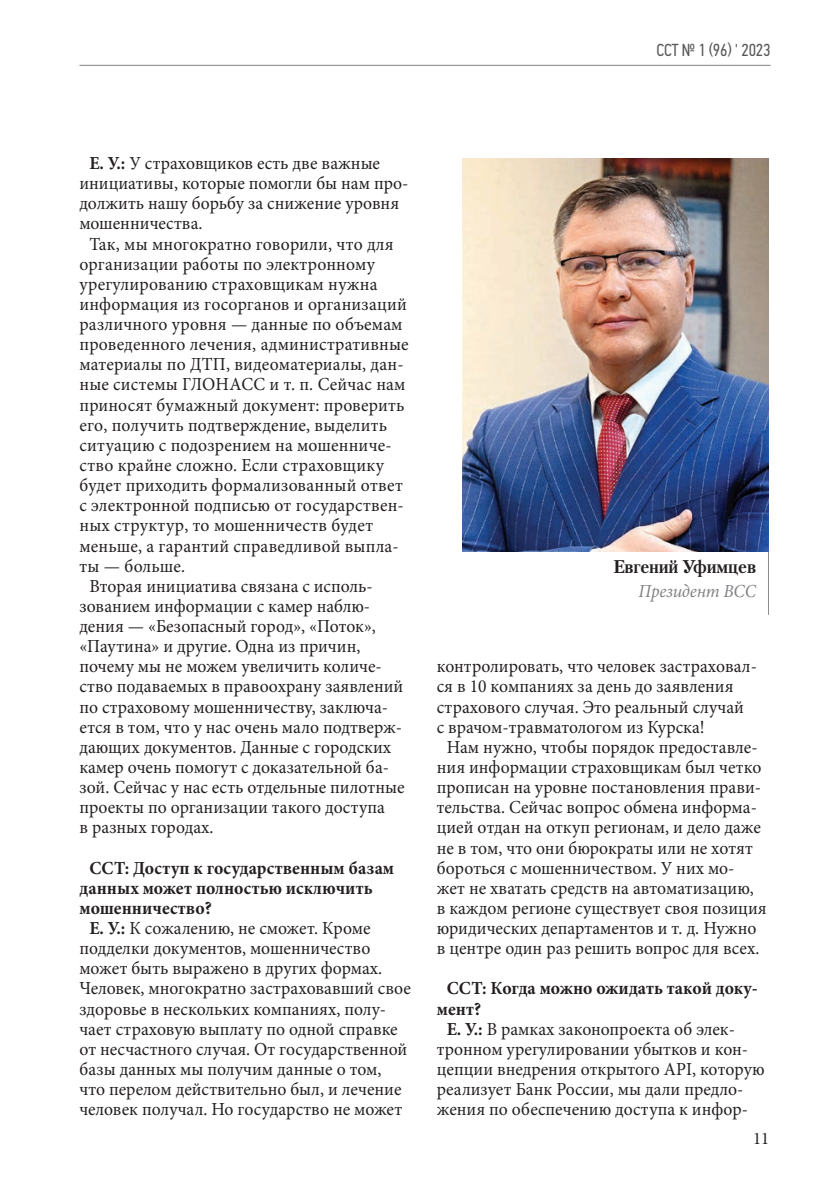
<style>
.page{position:relative;width:819px;height:1191px;background:#fff}
.page>*{position:absolute;margin:0;border:0;box-sizing:border-box;transform-origin:0 0}
.Осн_текст{font:18.38px/20.1px "Minion Pro";letter-spacing:.005em;color:#231f20;scale:.96 1}
.Ответ{font:18.38px/20.1px "Minion Pro";color:#231f20;scale:.96 1}
.Вопрос_интервью{font:700 18.38px/20.1px "Minion Pro";color:#231f20;scale:.96 1}
.t1{font:700 18.38px "Petersburg C";letter-spacing:-.01em;color:#231f20;scale:.96 1}
.t2{font:italic 18.38px "Minion Pro";letter-spacing:-.01em;color:#808285;scale:.96 1}
.t3{font:17.5px "PF Din Text Cond Pro";letter-spacing:-.01em;color:#57585a;scale:.96 1}
.t4{font:17.5px "Minion Pro";color:#231f20;scale:.96 1}
.s1{font-weight:700}
</style>
<div class="page">
<hr style="left:79px;top:65px;width:691px;height:1px;background:#808285">
<hr style="left:768px;top:551px;width:1px;height:64px;background:#8a8c8f">
<img style="left:462px;top:159px;width:306px;height:392px">
<p class="t3" style="left:656px;top:40px;width:120px">CСТ № 1 (96) ' 2023</p>
<p class="Ответ" style="left:79px;top:153px;width:344px;text-indent:10px"><span class="s1">Е. У.:</span> У страховщиков есть две важные инициативы, которые помогли бы нам про&shy;должить нашу борьбу за снижение уровня мошенничества.</p>
<p class="Осн_текст" style="left:79px;top:234px;width:344px;text-indent:10px">Так, мы многократно говорили, что для организации работы по электронному урегулированию страховщикам нужна информация из госорганов и организаций различного уровня — данные по объемам проведенного лечения, административные материалы по ДТП, видеоматериалы, дан&shy;ные системы ГЛОНАСС и т. п. Сейчас нам приносят бумажный документ: проверить его, получить подтверждение, выделить ситуацию с подозрением на мошенниче&shy;ство крайне сложно. Если страховщику будет приходить формализованный ответ с электронной подписью от государствен&shy;ных структур, то мошенничеств будет меньше, а гарантий справедливой выпла&shy;ты — больше.</p>
<p class="Осн_текст" style="left:79px;top:576px;width:340px;text-indent:10px">Вторая инициатива связана с исполь&shy;зованием информации с камер наблю&shy;дения — «Безопасный город», «Поток», «Паутина» и другие. Одна из причин, почему мы не можем увеличить количе&shy;ство подаваемых в правоохрану заявлений по страховому мошенничеству, заключа&shy;ется в том, что у нас очень мало подтверж&shy;дающих документов. Данные с городских камер очень помогут с доказательной ба&shy;зой. Сейчас у нас есть отдельные пилотные проекты по организации такого доступа<br>в разных городах.</p>
<p class="Вопрос_интервью" style="left:79px;top:857px;width:329px;text-indent:10px">ССТ: Доступ к государственным базам данных может полностью исключить мошенничество?</p>
<p class="Ответ" style="left:79px;top:918px;width:347px;text-indent:10px"><span class="s1">Е. У.:</span> К сожалению, не сможет. Кроме подделки документов, мошенничество может быть выражено в других формах.<br>Человек, многократно застраховавший свое здоровье в нескольких компаниях, полу&shy;чает страховую выплату по одной справке от несчастного случая. От государственной базы данных мы получим данные о том, что перелом действительно был, и лечение человек получал. Но государство не может</p>
<p class="t1" style="left:613px;top:555px;width:150px">Евгений Уфимцев</p>
<p class="t2" style="left:638px;top:579px;width:124px">Президент ВСС</p>
<p class="Ответ" style="left:437px;top:656px;width:335px">контролировать, что человек застраховал&shy;ся в 10 компаниях за день до заявления страхового случая. Это реальный случай<br>с врачом-травматологом из Курска!</p>
<p class="Осн_текст" style="left:437px;top:737px;width:345px;text-indent:10px">Нам нужно, чтобы порядок предоставле&shy;ния информации страховщикам был четко прописан на уровне постановления прави&shy;тельства. Сейчас вопрос обмена информа&shy;цией отдан на откуп регионам, и дело даже не в том, что они бюрократы или не хотят бороться с мошенничеством. У них мо&shy;жет не хватать средств на автоматизацию, в каждом регионе существует своя позиция юридических департаментов и т. д. Нужно в центре один раз решить вопрос для всех.</p>
<p class="Вопрос_интервью" style="left:437px;top:978px;width:336px;text-indent:10px">ССТ: Когда можно ожидать такой доку&shy;мент?</p>
<p class="Ответ" style="left:437px;top:1018px;width:343px;text-indent:10px"><span class="s1">Е. У.:</span> В рамках законопроекта об элек&shy;тронном урегулировании убытков и кон&shy;цепции внедрения открытого API, которую реализует Банк России, мы дали предло&shy;жения по обеспечению доступа к инфор-</p>
<p class="t4" style="left:753px;top:1126px;width:18px">11</p>
</div>
